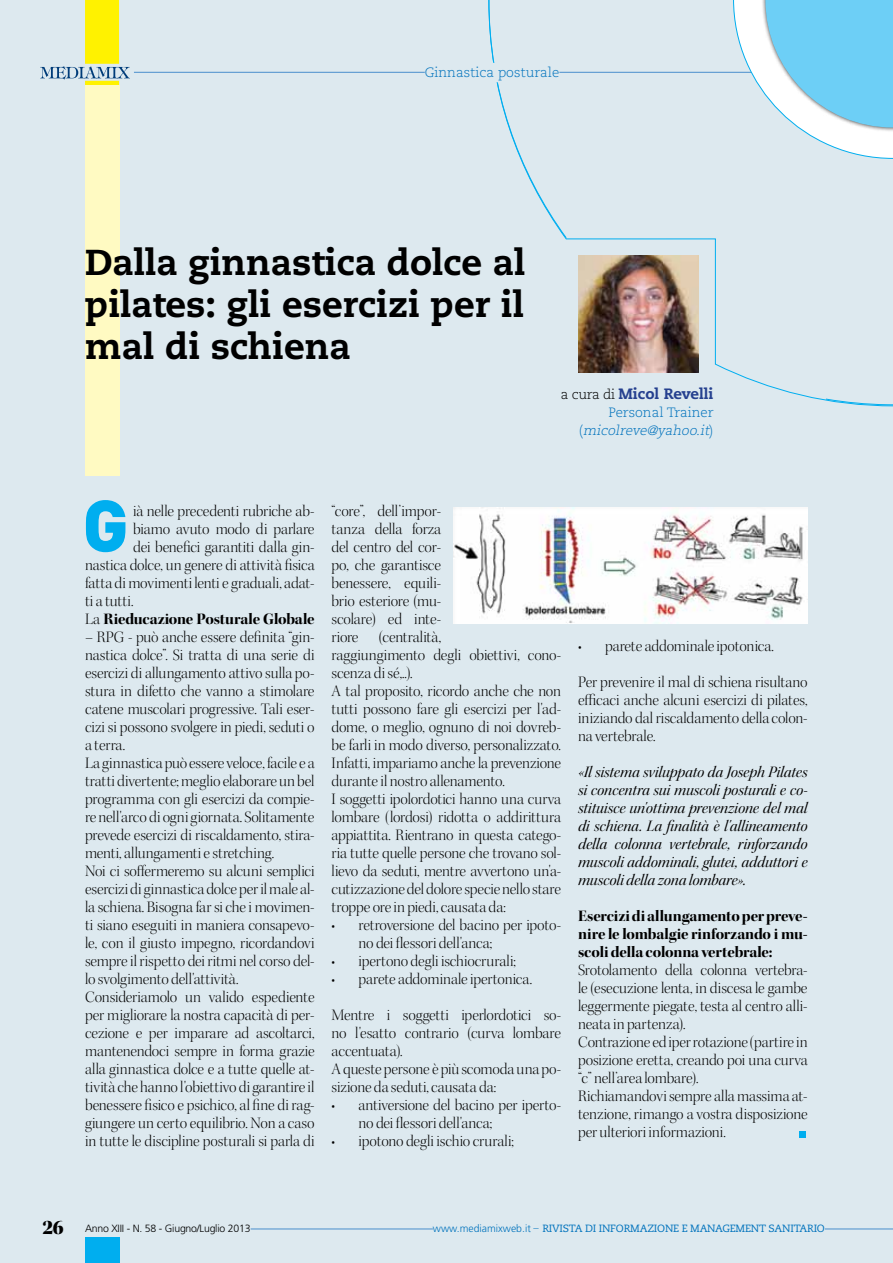
<style>
.page{position:relative;width:893px;height:1263px;background:#dde9ef}
.page>*{position:absolute;margin:0;border:0;box-sizing:border-box;transform-origin:0 0}
.t1{font:900 72px "DIN";color:#00aeef}
.t2{font:800 36px/42px "Caecilia LT Std";color:#000;text-align:justify}
.t3{font:16.2px/18px "Kepler Std Light Disp";letter-spacing:-.005em;color:#000}
.t4{font:16.2px/18px "Kepler Std It Disp";letter-spacing:-.005em;color:#000;text-align:justify}
.t5{font:16.2px/18px "Kepler Std Bold Disp";letter-spacing:-.01em;color:#000;text-align:justify}
.t6{font:800 15px "Caecilia LT Std";color:#25408f}
.t7{font:italic 300 13.5px/18px "Caecilia LT Std";color:#0072bc;text-align:right}
.t8{font:300 13.5px "Caecilia LT Std";color:#0072bc}
.t9{font:10.5px "Caecilia LT Std";letter-spacing:-.02em;color:#0072bc}
.t10{font:300 10.5px "Frutiger LT Std";letter-spacing:-.02em;color:#000}
.s1{font-weight:300;font-size:13.5px;color:#000}
.s2{font-style:normal}
.s3{font-family:"Kepler Std Light Disp"}
.s4{font-size:16.5px}
.s5{font-family:"Kepler Std Black Disp";font-weight:400;font-size:21px}
.s6{font-family:"Frutiger LT Std";font-weight:300}
.s7{font-family:"Futura Std";font-weight:300}
</style>
<div class="page">
<svg style="left:40px;top:0;width:90px;height:88px"></svg>
<hr style="left:96px;top:1228px;width:797px;height:1px;background:#4a8ecc">
<div style="left:85px;top:1237px;width:34px;height:26px;background:#00aeef"></div>
<div style="left:85px;top:1219px;width:166px;height:17px;background:#dde9ef"></div>
<div style="left:433px;top:1214px;width:392px;height:18px;background:#dde9ef"></div>
<div style="left:85px;top:85px;width:34px;height:391px;background:#fffac2"></div>
<hr style="left:134px;top:72px;width:638px;height:1px;background:#4a8ecc">
<svg style="left:488px;top:0;width:405px;height:406px"></svg>
<div style="left:425px;top:63px;width:134px;height:19px;background:#dde9ef"></div>
<div style="left:799px;top:1131px;width:7px;height:7px;background:#00aeef"></div>
<img style="left:578px;top:255px;width:121px;height:117px">
<img style="left:454px;top:507px;width:354px;height:116px">
<p class="t8" style="left:425px;top:65px;width:136px">Ginnastica posturale</p>
<h2 class="t2" style="left:85px;top:242px;width:442px">Dalla ginnastica dolce al pilates: gli esercizi per il mal di schiena</h2>
<p class="t6" style="left:561px;top:385px;width:154px"><span class="s1">a cura di</span> Micol Revelli</p>
<p class="t7" style="left:579px;top:404px;width:136px"><span class="s2">Personal Trainer<br>(</span> micolreve@yahoo.it<span class="s2">)</span></p>
<h1 class="t1" style="left:82px;top:477px;width:48px">G</h1>
<p class="t3" style="left:133px;top:502px;width:183px">ià nelle precedenti rubriche ab-</p>
<p class="t3" style="left:133px;top:520px;width:183px">biamo avuto modo di parlare</p>
<p class="t3" style="left:133px;top:538px;width:183px">dei benefici garantiti dalla gin-</p>
<p class="t3" style="left:85px;top:556px;width:231px">nastica dolce, un genere di attività fisica</p>
<p class="t3" style="left:85px;top:574px;width:231px">fatta di movimenti lenti e graduali, adat-</p>
<p class="t3" style="left:85px;top:592px;width:50px">ti a tutti.</p>
<p class="t5" style="left:85px;top:610px;width:231px"><span class="s3">La</span> Rieducazione Posturale Globale</p>
<p class="t3" style="left:85px;top:628px;width:231px">– RPG - può anche essere definita “gin&shy;nastica dolce”. Si tratta di una serie di esercizi di allungamento attivo sulla po&shy;stura in difetto che vanno a stimolare catene muscolari progressive. Tali eser&shy;cizi si possono svolgere in piedi, seduti o a terra.<br>La ginnastica può essere veloce, facile e a tratti divertente; meglio elaborare un bel programma con gli esercizi da compie&shy;re nell'arco di ogni giornata. Solitamente prevede esercizi di riscaldamento, stira&shy;menti, allungamenti e stretching.<br>Noi ci soffermeremo su alcuni semplici esercizi di ginnastica dolce per il male al&shy;la schiena. Bisogna far si che i movimen&shy;ti siano eseguiti in maniera consapevo&shy;le, con il giusto impegno, ricordandovi sempre il rispetto dei ritmi nel corso del&shy;lo svolgimento dell'attività.<br>Consideriamolo un valido espediente per migliorare la nostra capacità di per&shy;cezione e per imparare ad ascoltarci, mantenendoci sempre in forma grazie alla ginnastica dolce e a tutte quelle at&shy;tività che hanno l'obiettivo di garantire il benessere fisico e psichico, al fine di rag&shy;giungere un certo equilibrio. Non a caso in tutte le discipline posturali si parla di</p>
<p class="t3" style="left:332px;top:502px;width:111px;text-align:justify">“core”, dell’impor&shy;tanza della forza del centro del cor&shy;po, che garantisce benessere, equili&shy;brio esteriore (mu&shy;scolare) ed inte&shy;riore</p>
<p class="t3" style="left:332px;top:628px;width:231px;text-indent:47px">(centralità,<br>raggiungimento degli obiettivi, cono&shy;scenza di sé,..).<br>A tal proposito, ricordo anche che non tutti possono fare gli esercizi per l'ad&shy;dome, o meglio, ognuno di noi dovreb&shy;be farli in modo diverso, personalizzato.<br>Infatti, impariamo anche la prevenzione durante il nostro allenamento.<br>I soggetti ipolordotici hanno una curva lombare (lordosi) ridotta o addirittura appiattita. Rientrano in questa catego&shy;ria tutte quelle persone che trovano sol&shy;lievo da seduti, mentre avvertono un'a&shy;cutizzazione del dolore specie nello stare troppe ore in piedi, causata da:</p>
<p class="t3" style="left:359px;top:916px;width:204px;text-indent:-27px"><span class="s4">•</span> retroversione del bacino per ipoto&shy;no dei flessori dell'anca;</p>
<p class="t3" style="left:332px;top:952px;width:186px"><span class="s4">•</span> ipertono degli ischiocrurali;</p>
<p class="t3" style="left:332px;top:970px;width:202px"><span class="s4">•</span> parete addominale ipertonica.</p>
<p class="t3" style="left:332px;top:1006px;width:231px">Mentre i soggetti iperlordotici so&shy;no l'esatto contrario (curva lombare accentuata).<br>A queste persone è più scomoda una po&shy;sizione da seduti, causata da:</p>
<p class="t3" style="left:359px;top:1096px;width:204px;text-indent:-27px"><span class="s4">•</span> antiversione del bacino per iperto&shy;no dei flessori dell'anca;</p>
<p class="t3" style="left:332px;top:1132px;width:184px"><span class="s4">•</span> ipotono degli ischio crurali;</p>
<p class="t3" style="left:578px;top:637px;width:197px"><span class="s4">•</span> parete addominale ipotonica.</p>
<p class="t3" style="left:578px;top:673px;width:231px;text-align:justify">Per prevenire il mal di schiena risultano efficaci anche alcuni esercizi di pilates, iniziando dal riscaldamento della colon&shy;na vertebrale.</p>
<p class="t4" style="left:578px;top:763px;width:231px">«Il sistema sviluppato da Joseph Pilates si concentra sui muscoli posturali e co&shy;stituisce un'ottima prevenzione del mal di schiena. La finalità è l'allineamento della colonna vertebrale, rinforzando muscoli addominali, glutei, adduttori e muscoli della zona lombare».</p>
<p class="t5" style="left:578px;top:907px;width:231px">Esercizi di allungamento per preve&shy;nire le lombalgie rinforzando i mu&shy;scoli della colonna vertebrale:</p>
<p class="t3" style="left:578px;top:961px;width:231px">Srotolamento della colonna vertebra&shy;le (esecuzione lenta, in discesa le gambe leggermente piegate, testa al centro alli&shy;neata in partenza).<br>Contrazione ed iper rotazione (partire in posizione eretta, creando poi una curva “c” nell’area lombare).<br>Richiamandovi sempre alla massima at&shy;tenzione, rimango a vostra disposizione per ulteriori informazioni.</p>
<p class="t10" style="left:43px;top:1222px;width:210px"><span class="s5">26</span> Anno XIII - N. 58 - Giugno/Luglio 2013</p>
<p class="t9" style="left:433px;top:1222px;width:394px"><span class="s6">www.mediamixweb.it</span> <span class="s7">–</span> RIVISTA DI INFORMAZIONE E MANAGEMENT SANITARIO</p>
</div>
